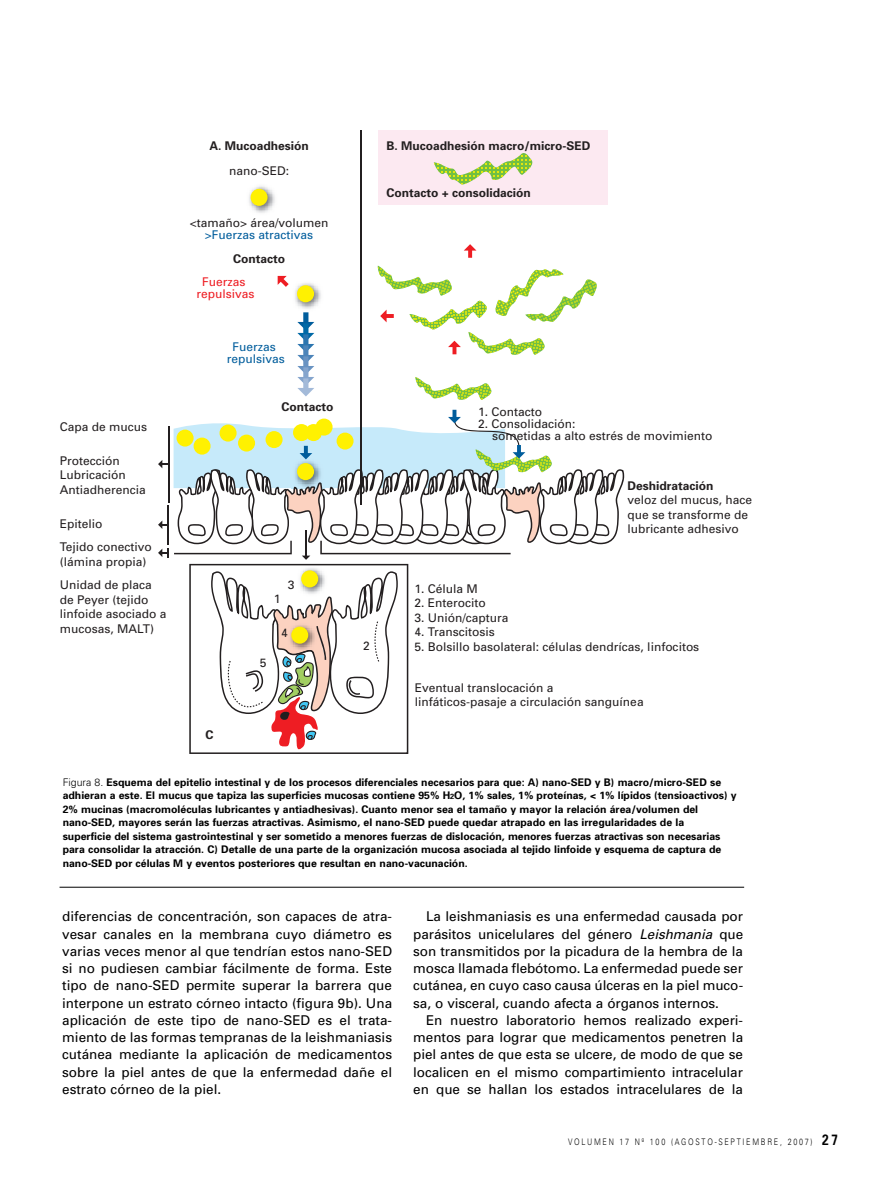
<style>
.page{position:relative;width:893px;height:1191px;background:#fff}
.page>*{position:absolute;margin:0;border:0;box-sizing:border-box;transform-origin:0 0}
.t1{font:13.5px/17.2px "Univers";letter-spacing:-.005em;color:#000;text-align:justify}
.t2{font:12px/14.4px "Univers";color:#231f20}
.t3{font:700 12px "Univers";color:#231f20}
.t4{font:12px/12px "Univers";color:#005d9c}
.t5{font:12px/12px "Univers";color:#ee1d23;text-align:center}
.t6{font:700 10.5px/13.5px "Univers";color:#000}
.t7{font:300 9px "Univers";letter-spacing:.24em;color:#000;scale:.8 1}
.s1{font-weight:300}
.s2{font-size:7.5px}
.s3{font-style:italic}
.s4{font-weight:700;font-size:15px}
</style>
<div class="page">
<div style="left:378px;top:130px;width:230px;height:74px;background:#fce9f1"></div>
<img style="left:249px;top:186px;width:26px;height:27px">
<div style="left:251px;top:189px;width:17px;height:17px;background:#fff101;border-radius:50%"></div>
<img style="left:295px;top:283px;width:26px;height:26px">
<div style="left:297px;top:285px;width:17px;height:17px;background:#fff101;border-radius:50%"></div>
<svg style="left:278px;top:276px;width:11px;height:11px"></svg>
<svg style="left:464px;top:244px;width:12px;height:14px"></svg>
<svg style="left:297px;top:312px;width:17px;height:84px"></svg>
<svg style="left:434px;top:153px;width:99px;height:31px"></svg>
<svg style="left:415px;top:377px;width:77px;height:23px"></svg>
<svg style="left:377px;top:266px;width:220px;height:89px"></svg>
<hr style="left:360px;top:130px;width:1px;height:374px;background:#231f20">
<svg style="left:158px;top:410px;width:467px;height:344px"></svg>
<hr style="left:60px;top:887px;width:684px;height:1px;background:#000">
<p class="t2" style="left:68px;top:420px;width:81px">apa de mucus</p>
<p class="t2" style="left:60px;top:454px;width:62px">Prote ción</p>
<p class="t2" style="left:66px;top:469px;width:61px">ubricación</p>
<p class="t2" style="left:60px;top:483px;width:88px">Antiadherencia</p>
<p class="t2" style="left:60px;top:513px;width:94px;line-height:23.5px">Epitelio<br>Tejido conectivo</p>
<p class="t2" style="left:60px;top:555px;width:88px">(lámina propia)</p>
<p class="t2" style="left:60px;top:579px;width:87px">Unida de plac</p>
<p class="t2" style="left:67px;top:593px;width:83px">e Peyer (tejido</p>
<p class="t2" style="left:63px;top:608px;width:105px">infoide asociado a</p>
<p class="t2" style="left:60px;top:622px;width:96px">mucosas, MALT)</p>
<p class="t3" style="left:209px;top:141px;width:101px">A. Mucoadhesión</p>
<p class="t2" style="left:236px;top:164px;width:54px">ano-SED:</p>
<p class="t2" style="left:190px;top:216px;width:140px">&lt;tamaño&gt; área/volumen</p>
<p class="t4" style="left:205px;top:229px;width:110px">&gt;Fuerzas atractivas</p>
<p class="t3" style="left:233px;top:254px;width:54px">Contacto</p>
<p class="t5" style="left:197px;top:277px;width:60px">uerzas repulsivas</p>
<p class="t4" style="left:231px;top:341px;width:55px">Fuerza epulsivas</p>
<p class="t3" style="left:282px;top:402px;width:54px">Contacto</p>
<p class="t3" style="left:206px;top:730px;width:10px">C</p>
<p class="t3" style="left:387px;top:141px;width:205px">B. Mucoadhesión macro/micro-SED</p>
<p class="t3" style="left:387px;top:188px;width:146px">Contacto + consolidación</p>
<p class="t2" style="left:485px;top:406px;width:59px">. Contacto</p>
<p class="t2" style="left:485px;top:418px;width:89px">. Consolidación</p>
<p class="t2" style="left:506px;top:430px;width:208px">metidas a alto estrés de movimiento</p>
<p class="t3" style="left:628px;top:481px;width:88px">Deshidratación</p>
<p class="t2" style="left:628px;top:494px;width:126px">veloz del mucus, hace que se transforme de ubricante adhesivo</p>
<p class="t2" style="left:421px;top:582px;width:280px">. Célula M<br>. Enterocito<br>. Unión/captura<br>. Transcitosis<br>. Bolsi lo basolateral: células dendrícas, linfocitos</p>
<p class="t2" style="left:418px;top:681px;width:227px;text-indent:4px">ventual translocación a infáticos-pasaje a circulación sanguínea</p>
<p class="t6" style="left:63px;top:776px;width:676px"><span class="s1">Figura 8.</span> Esquema del epitelio intestinal y de los procesos diferenciales necesarios para que: A) nano-SED y B) macro/micro-SED se adhieran a este. El mucus que tapiza las superficies mucosas contiene 95% H<span class="s2">2</span>O, 1% sales, 1% proteínas, &lt; 1% lípidos (tensioactivos) y 2% mucinas (macromoléculas lubricantes y antiadhesivas). Cuanto menor sea el tamaño y mayor la relación área/volumen del nano-SED, mayores serán las fuerzas atractivas. Asimismo, el nano-SED puede quedar atrapado en las irregularidades de la<br>superficie del sistema gastrointestinal y ser sometido a menores fuerzas de dislocación, menores fuerzas atractivas son necesarias para consolidar la atracción. C) Detalle de una parte de la organización mucosa asociada al tejido linfoide y esquema de captura de nano-SED por células M y eventos posteriores que resultan en nano-vacunación.</p>
<p class="t1" style="left:62px;top:909px;width:331px">diferencias de concentración, son capaces de atra&shy;vesar canales en la membrana cuyo diámetro es varias veces menor al que tendrían estos nano-SED si no pudiesen cambiar fácilmente de forma. Este tipo de nano-SED permite superar la barrera que interpone un estrato córneo intacto (figura 9b). Una aplicación de este tipo de nano-SED es el trata&shy;miento de las formas tempranas de la leishmaniasis cutánea mediante la aplicación de medicamentos sobre la piel antes de que la enfermedad dañe el estrato córneo de la piel.</p>
<p class="t1" style="left:413px;top:909px;width:331px;text-indent:13px">La leishmaniasis es una enfermedad causada por parásitos unicelulares del género <span class="s3">Leishmania</span> que son transmitidos por la picadura de la hembra de la mosca llamada flebótomo. La enfermedad puede ser cutánea, en cuyo caso causa úlceras en la piel muco&shy;sa, o visceral, cuando afecta a órganos internos.</p>
<p class="t1" style="left:413px;top:1012px;width:331px;text-indent:13px">En nuestro laboratorio hemos realizado experi&shy;mentos para lograr que medicamentos penetren la piel antes de que esta se ulcere, de modo de que se localicen en el mismo compartimiento intracelular en que se hallan los estados intracelulares de la</p>
<p class="t7" style="left:568px;top:1138px;width:339px">VOLUMEN 17 Nº 100 (AGOSTO-SEPTIEMBRE, 2007) <span class="s4">27</span></p>
</div>
